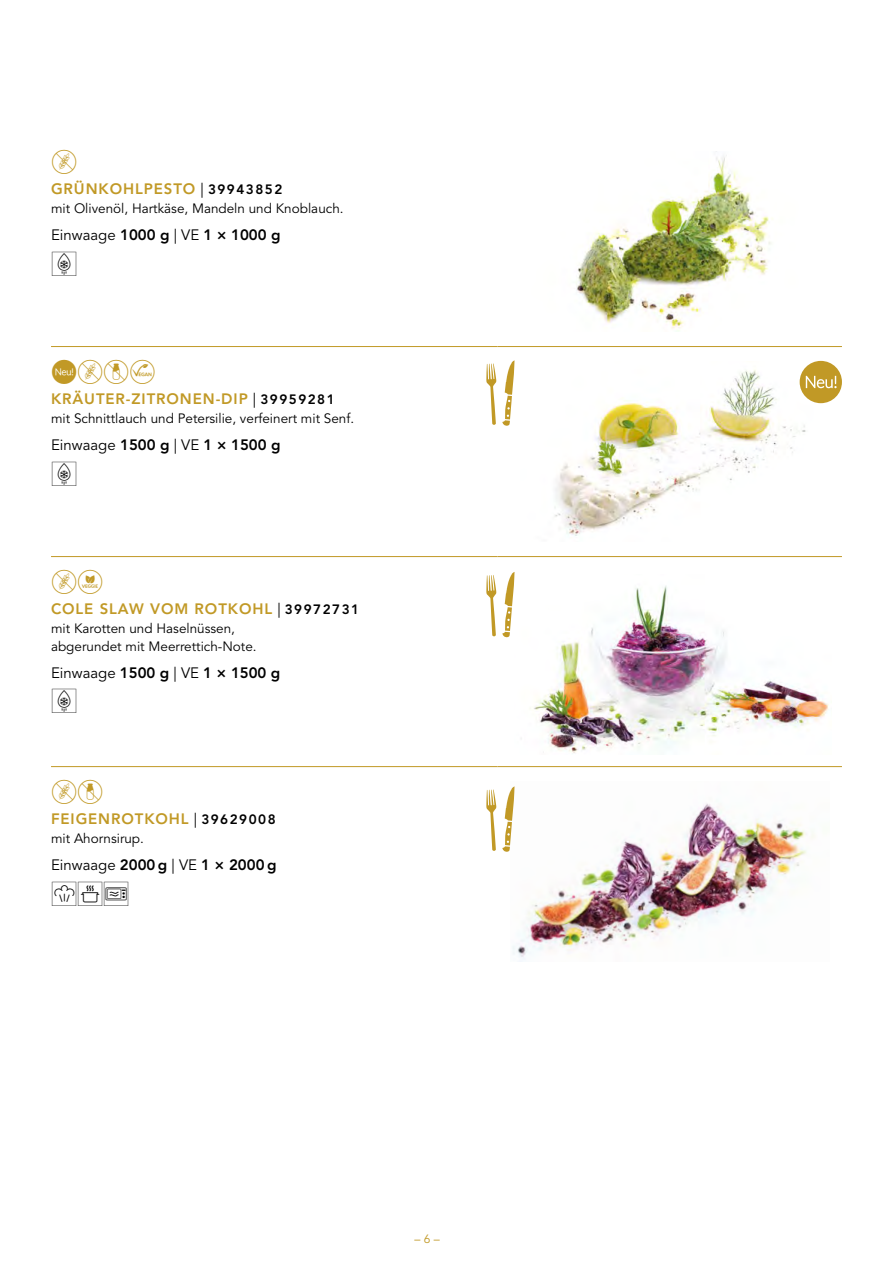
<style>
.page{position:relative;width:893px;height:1263px;background:#fff}
.page>*{position:absolute;margin:0;border:0;box-sizing:border-box;transform-origin:0 0}
.t1{font:33px "Sander Icons 2023";color:#c19926}
.t2{font:33px "Sander Icons 2023";color:#000}
.t3{font:800 15px "Avenir LT Std";letter-spacing:.06em;color:#c19926}
.t4{font:800 15px "Avenir LT Std";color:#000}
.t5{font:13.5px/18px "Avenir LT Std";color:#000}
.t6{font:12px "Avenir LT Std";color:#c19926}
.s1{font-weight:400;color:#000}
.s2{font-size:13.5px;color:#000}
.s3{font-weight:400}
</style>
<div class="page">
<hr style="left:51px;top:766px;width:446px;height:1px;background:#c19926">
<hr style="left:497px;top:766px;width:345px;height:1px;background:#c19926">
<hr style="left:51px;top:556px;width:446px;height:1px;background:#c19926">
<hr style="left:497px;top:556px;width:345px;height:1px;background:#c19926">
<hr style="left:51px;top:346px;width:446px;height:1px;background:#c19926">
<hr style="left:497px;top:346px;width:345px;height:1px;background:#c19926">
<img style="left:576px;top:156px;width:197px;height:175px">
<img style="left:514px;top:362px;width:309px;height:174px">
<img style="left:514px;top:574px;width:315px;height:179px">
<img style="left:512px;top:786px;width:303px;height:176px">
<svg style="left:800px;top:361px;width:42px;height:42px"></svg>
<svg style="left:486px;top:363px;width:10px;height:62px"></svg>
<svg style="left:502px;top:360px;width:12px;height:66px"></svg>
<svg style="left:486px;top:575px;width:10px;height:61px"></svg>
<svg style="left:502px;top:572px;width:12px;height:66px"></svg>
<svg style="left:486px;top:789px;width:10px;height:62px"></svg>
<svg style="left:502px;top:786px;width:12px;height:66px"></svg>
<h1 class="t1" style="left:51px;top:148px;width:28px">2</h1>
<p class="t3" style="left:51px;top:179px;width:233px">GRÜNKOHLPESTO <span class="s1">|</span> <span class="s2">39943852</span></p>
<p class="t5" style="left:51px;top:200px;width:294px">mit Olivenöl, Hartkäse, Mandeln und Knoblauch.</p>
<p class="t4" style="left:51px;top:226px;width:231px"><span class="s3">Einwaage</span> 1000 g <span class="s3">| VE</span> 1 × 1000 g</p>
<h1 class="t2" style="left:51px;top:250px;width:28px">G</h1>
<h1 class="t1" style="left:51px;top:358px;width:106px">c245</h1>
<p class="t3" style="left:51px;top:389px;width:285px">KRÄUTER-ZITRONEN-DIP <span class="s1">|</span> <span class="s2">39959281</span></p>
<p class="t5" style="left:51px;top:410px;width:305px">mit Schnittlauch und Petersilie, verfeinert mit Senf.</p>
<p class="t4" style="left:51px;top:436px;width:231px"><span class="s3">Einwaage</span> 1500 g <span class="s3">| VE</span> 1 × 1500 g</p>
<h1 class="t2" style="left:51px;top:460px;width:28px">G</h1>
<h1 class="t1" style="left:51px;top:568px;width:54px">26</h1>
<p class="t3" style="left:51px;top:599px;width:310px">COLE SLAW VOM ROTKOHL <span class="s1">|</span> <span class="s2">39972731</span></p>
<p class="t5" style="left:51px;top:620px;width:207px">mit Karotten und Haselnüssen, abgerundet mit Meerrettich-Note.</p>
<p class="t4" style="left:51px;top:664px;width:231px"><span class="s3">Einwaage</span> 1500 g <span class="s3">| VE</span> 1 × 1500 g</p>
<h1 class="t2" style="left:51px;top:687px;width:28px">G</h1>
<h1 class="t1" style="left:51px;top:778px;width:54px">24</h1>
<p class="t3" style="left:51px;top:809px;width:226px">FEIGENROTKOHL <span class="s1">|</span> <span class="s2">39629008</span></p>
<p class="t5" style="left:51px;top:830px;width:94px">mit Ahornsirup.</p>
<p class="t4" style="left:51px;top:856px;width:227px"><span class="s3">Einwaage</span> 2000 g <span class="s3">| VE</span> 1 × 2000 g</p>
<h1 class="t2" style="left:51px;top:880px;width:80px">BEK</h1>
<p class="t6" style="left:415px;top:1232px;width:27px">– 6 –</p>
</div>
